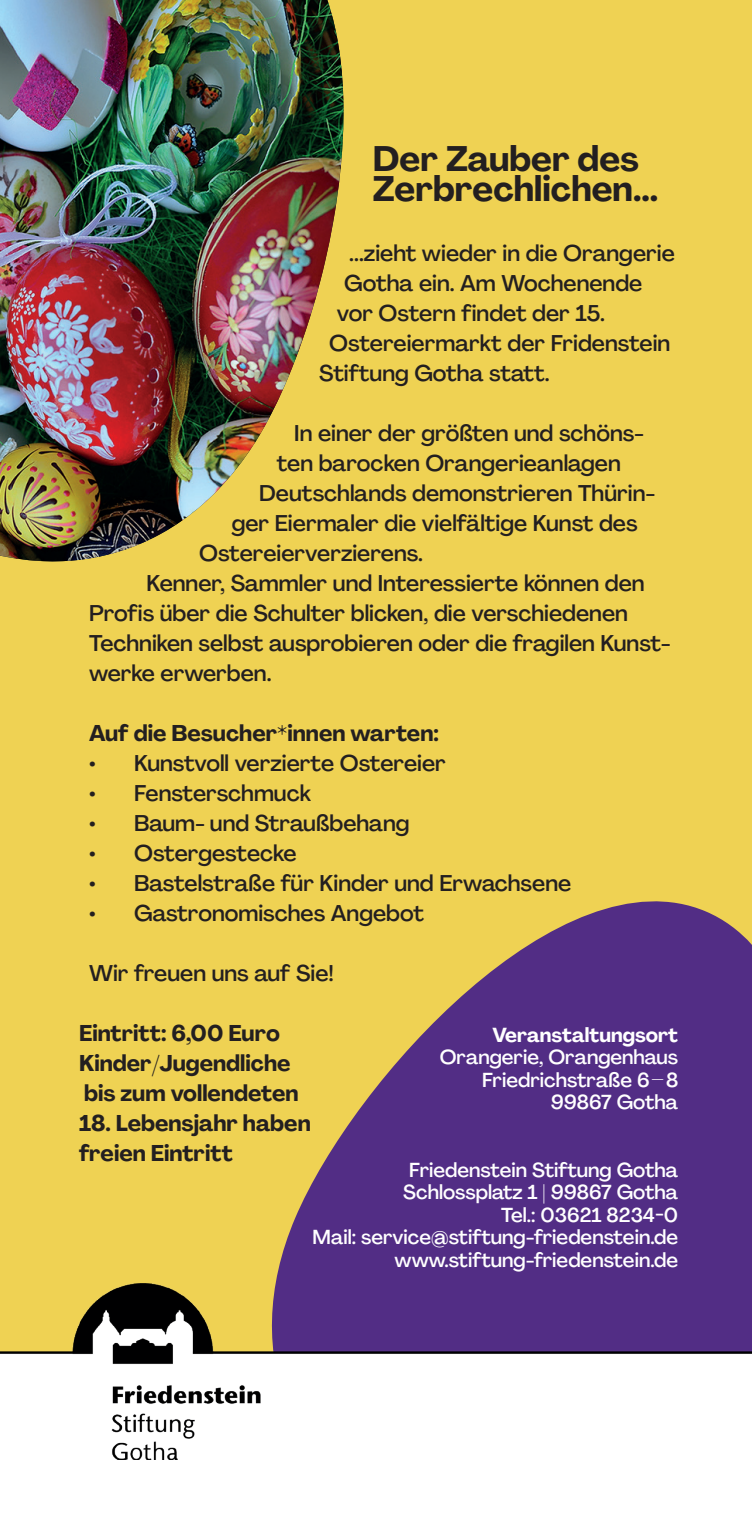
<style>
.page{position:relative;width:752px;height:1531px;background:#fff}
.page>*{position:absolute;margin:0;border:0;box-sizing:border-box;transform-origin:0 0}
.t1{font:700 35px/30px "PP Agrandir";color:#231f20}
.t2{font:500 22.5px "PP Agrandir";color:#231f20}
.t3{font:700 22.5px/30px "PP Agrandir";color:#231f20}
.t4{font:500 20px/22.5px "PP Agrandir";color:#fff;text-align:right}
.t5{font:700 20px "PP Agrandir";color:#fff}
</style>
<div class="page">
<div style="left:0;top:0;width:751px;height:1531px;background:#efd253"></div>
<svg style="left:275px;top:901px;width:476px;height:382px;fill:#522d85"></svg>
<div style="left:0;top:1352px;width:751px;height:179px;background:#fff"></div>
<img style="left:0;top:0;width:344px;height:562px">
<img style="left:0;top:1283px;width:751px;height:176px">
<h1 class="t1" style="left:373px;top:144px;width:287px">Der Zauber des<br>Zerbrechlichen...</h1>
<p class="t2" style="left:349px;top:239px;width:327px">...zieht wieder in die Orangerie</p>
<p class="t2" style="left:344px;top:269px;width:299px">Gotha ein. Am Wochenende</p>
<p class="t2" style="left:336px;top:299px;width:270px">vor Ostern findet der 15.</p>
<p class="t2" style="left:329px;top:329px;width:342px">Ostereiermarkt der Fridenstein</p>
<p class="t2" style="left:319px;top:359px;width:232px">Stiftung Gotha statt.</p>
<p class="t2" style="left:294px;top:419px;width:351px">In einer der größten und schöns-</p>
<p class="t2" style="left:276px;top:449px;width:345px">ten barocken Orangerieanlagen</p>
<p class="t2" style="left:259px;top:479px;width:397px">Deutschlands demonstrieren Thürin-</p>
<p class="t2" style="left:231px;top:509px;width:407px">ger Eiermaler die vielfältige Kunst des</p>
<p class="t2" style="left:199px;top:539px;width:225px">Ostereierverzierens.</p>
<p class="t2" style="left:146px;top:569px;width:499px">Kenner, Sammler und Interessierte können den</p>
<p class="t2" style="left:89px;top:599px;width:540px">Profis über die Schulter blicken, die verschiedenen</p>
<p class="t2" style="left:89px;top:629px;width:583px">Techniken selbst ausprobieren oder die fragilen Kunst-</p>
<p class="t2" style="left:89px;top:659px;width:184px">werke erwerben.</p>
<p class="t3" style="left:89px;top:718px;width:351px">Auf die Besucher*innen warten:</p>
<p class="t2" style="left:89px;top:749px;width:358px">• Kunstvoll verzierte Ostereier</p>
<p class="t2" style="left:89px;top:779px;width:223px">• Fensterschmuck</p>
<p class="t2" style="left:89px;top:809px;width:322px">• Baum- und Straußbehang</p>
<p class="t2" style="left:89px;top:839px;width:209px">• Ostergestecke</p>
<p class="t2" style="left:89px;top:869px;width:483px">• Bastelstraße für Kinder und Erwachsene</p>
<p class="t2" style="left:89px;top:899px;width:336px">• Gastronomisches Angebot</p>
<p class="t2" style="left:89px;top:959px;width:246px">Wir freuen uns auf Sie!</p>
<p class="t3" style="left:79px;top:1018px;width:221px">Eintritt: 6,00 Euro<br>Kinder/Jugendliche bis zum vollendeten</p>
<p class="t3" style="left:79px;top:1108px;width:233px">18. Lebensjahr haben freien Eintritt</p>
<p class="t5" style="left:492px;top:1022px;width:187px">Veranstaltungsort</p>
<p class="t4" style="left:439px;top:1046px;width:240px">Orangerie, Orangenhaus<br>Friedrichstraße 6–8<br>99867 Gotha</p>
<p class="t4" style="left:312px;top:1158px;width:367px">Friedenstein Stiftung Gotha<br>Schlossplatz 1 | 99867 Gotha<br>Tel.: 03621 8234-0<br>Mail: service@stiftung-friedenstein.de www.stiftung-friedenstein.de</p>
</div>
